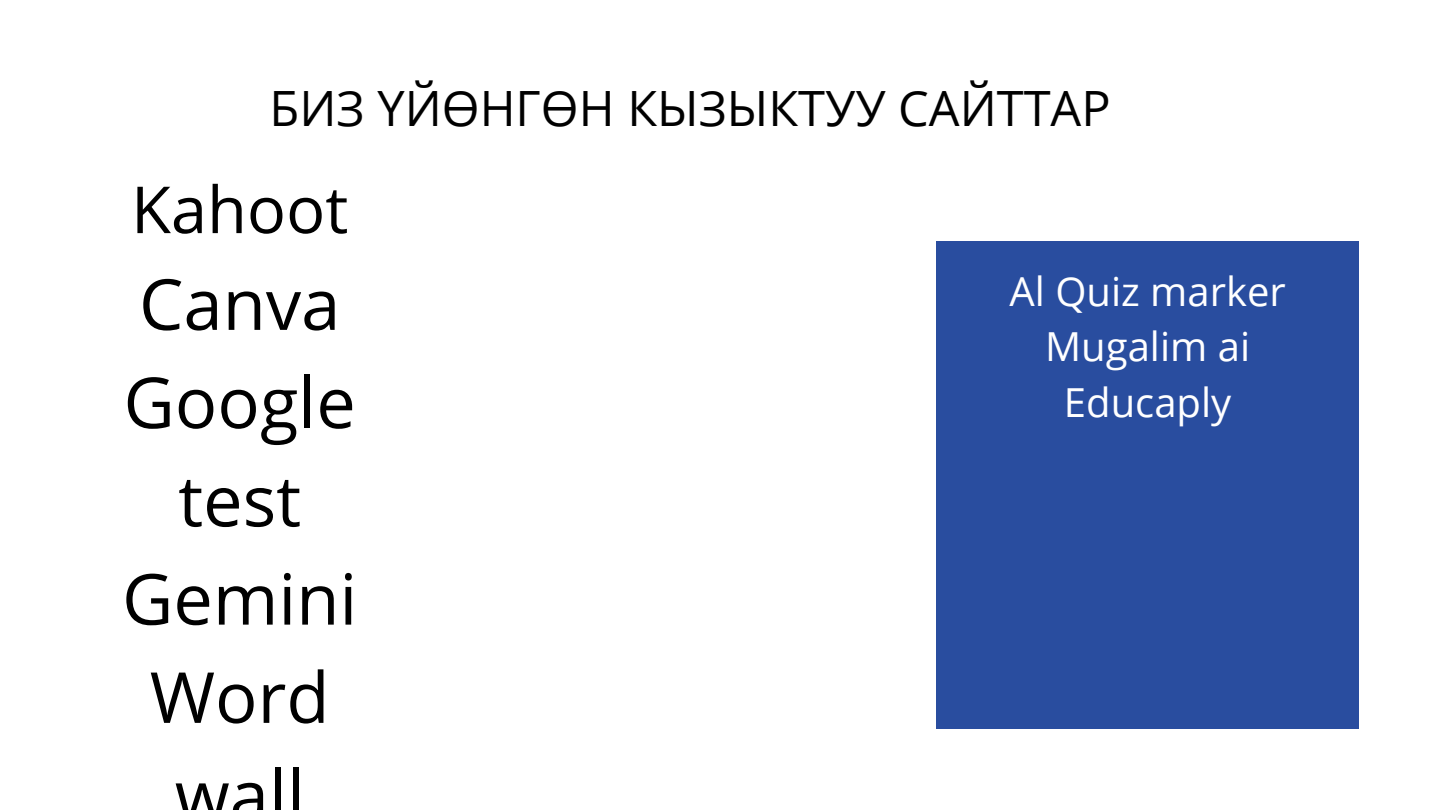
<style>
.page{position:relative;width:1440px;height:810px;background:#fff}
.page>*{position:absolute;margin:0;border:0;box-sizing:border-box;transform-origin:0 0}
.t1{font:70.4px/98.2px "Open Sans";color:#000;text-align:center}
.t2{font:64.9px "Open Sans";color:#000}
.t3{font:48.7px "Open Sans";color:#000}
.t4{font:40px "Open Sans";color:#fff}
</style>
<div class="page">
<div style="left:936px;top:241px;width:423px;height:487px;background:#294d9f"></div>
<p class="t3" style="left:270px;top:74px;width:843px">БИЗ ҮЙӨНГӨН КЫЗЫКТУУ САЙТТАР</p>
<p class="t2" style="left:131px;top:164px;width:219px">Kahoot</p>
<p class="t1" style="left:122px;top:253px;width:237px">Canva<br>Google test<br>Gemini<br>Word wall</p>
<h2 class="t4" style="left:1010px;top:263px;width:278px">Al Quiz marker</h2>
<h1 class="t4" style="left:1045px;top:319px;width:206px">Mugalim ai</h1>
<p class="t4" style="left:1064px;top:374px;width:169px">Educaply</p>
</div>
